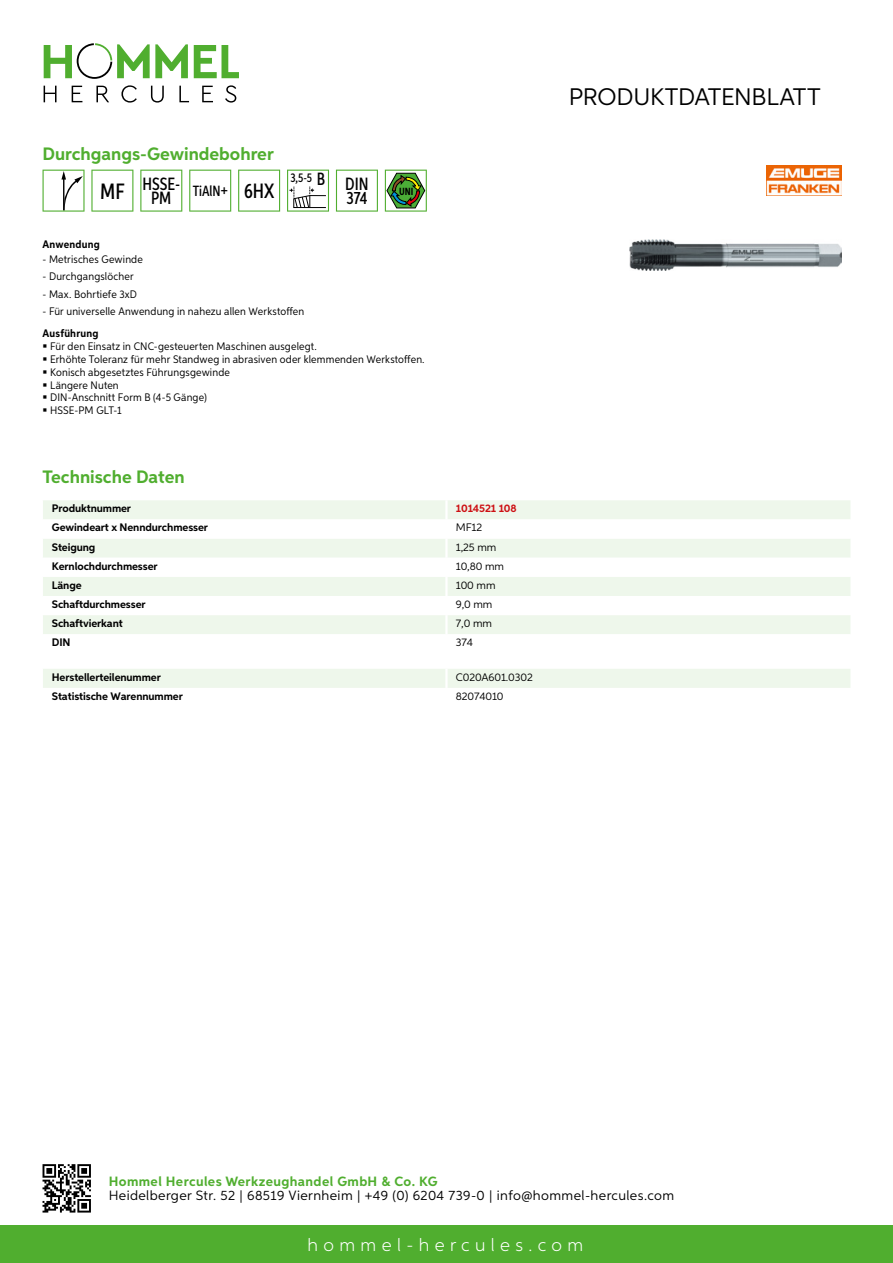
<style>
.page{position:relative;width:893px;height:1263px;background:#fff}
.page>*{position:absolute;margin:0;border:0;box-sizing:border-box;transform-origin:0 0}
.t1{font:24px "Aspira";letter-spacing:-.01em;color:#000}
.t2{font:700 18px "Aspira";color:#50ae2f}
.t3{font:300 18px "Aspira";letter-spacing:.3em;color:#fff}
.t4{font:500 17.85px/14.9px "Aspira XX Nar";color:#000}
.t5{font:500 14.85px "Aspira XX Nar";color:#000}
.t6{font:13.5px "Aspira";letter-spacing:.03em;color:#000}
.t7{font:700 13.5px "Aspira";letter-spacing:.03em;color:#50ae2f}
.t8{font:500 12.6px "Aspira XX Nar";color:#000}
.t9{font:10.95px/12.8px "Aspira Nar";letter-spacing:.015em;color:#000}
.t10{font:700 10.95px "Aspira";letter-spacing:-.01em;color:#000}
.t11{font:10.95px "Aspira";letter-spacing:-.01em;color:#000}
.t12{font:700 10.95px "Aspira Nar";letter-spacing:.02em;color:#000}
.t13{font:700 10.95px "Aspira";letter-spacing:-.01em;color:#cd1013}
.t14{font:700 10.35px "Aspira XX Nar";color:#000}
.s1{font-size:22.2px}
.s2{font-size:20.7px}
.s3{font-size:17.85px}
</style>
<div class="page">
<div style="left:0;top:1226px;width:893px;height:37px;background:#50ae2f"></div>
<svg style="left:43px;top:1164px;width:48px;height:48px"></svg>
<svg style="left:194px;top:45px;width:45px;height:33px"></svg>
<svg style="left:44px;top:43px;width:144px;height:36px"></svg>
<svg style="left:44px;top:86px;width:13px;height:16px"></svg>
<svg style="left:72px;top:86px;width:10px;height:16px"></svg>
<svg style="left:96px;top:86px;width:13px;height:16px"></svg>
<svg style="left:121px;top:85px;width:16px;height:18px"></svg>
<svg style="left:151px;top:86px;width:13px;height:17px"></svg>
<svg style="left:179px;top:86px;width:10px;height:16px"></svg>
<svg style="left:202px;top:86px;width:11px;height:16px"></svg>
<svg style="left:225px;top:85px;width:11px;height:18px"></svg>
<div style="left:43px;top:500px;width:807px;height:19px;background:#eef7eb"></div>
<svg style="left:43px;top:539px;width:807px;height:95px;fill:#eef7eb"></svg>
<hr style="left:445px;top:500px;width:3px;height:19px;background:#fff">
<hr style="left:445px;top:539px;width:3px;height:19px;background:#fff">
<hr style="left:445px;top:558px;width:3px;height:19px;background:#fff">
<hr style="left:445px;top:577px;width:3px;height:19px;background:#fff">
<hr style="left:445px;top:596px;width:3px;height:19px;background:#fff">
<hr style="left:445px;top:615px;width:3px;height:19px;background:#fff">
<div style="left:43px;top:669px;width:807px;height:19px;background:#eef7eb"></div>
<svg style="left:43px;top:170px;width:42px;height:42px"></svg>
<svg style="left:91px;top:170px;width:42px;height:42px"></svg>
<svg style="left:140px;top:170px;width:42px;height:42px"></svg>
<svg style="left:189px;top:170px;width:42px;height:42px"></svg>
<svg style="left:238px;top:170px;width:42px;height:42px"></svg>
<svg style="left:287px;top:170px;width:42px;height:42px"></svg>
<svg style="left:336px;top:170px;width:42px;height:42px"></svg>
<svg style="left:385px;top:170px;width:42px;height:42px"></svg>
<img style="left:629px;top:239px;width:213px;height:32px">
<img style="left:766px;top:166px;width:76px;height:30px">
<h2 class="t2" style="left:43px;top:142px;width:233px">Durchgangs-Gewindebohrer</h2>
<h3 class="t4" style="left:151px;top:176px;width:31px;text-indent:-51px"><span class="s1">MF</span> HSSE-<br>PM</h3>
<h3 class="t5" style="left:193px;top:182px;width:83px">TiAlN+ <span class="s2">6HX</span></h3>
<p class="t8" style="left:290px;top:169px;width:80px">3,5-5 <span class="s3">B DIN</span></p>
<h3 class="t4" style="left:346px;top:191px;width:23px">374</h3>
<p class="t14" style="left:399px;top:185px;width:16px">UNI</p>
<p class="t12" style="left:43px;top:237px;width:59px">Anwendung</p>
<p class="t9" style="left:43px;top:252px;width:102px">- Metrisches Gewinde</p>
<p class="t9" style="left:43px;top:270px;width:93px">- Durchgangslöcher</p>
<p class="t9" style="left:43px;top:287px;width:96px">- Max. Bohrtiefe 3xD</p>
<p class="t9" style="left:43px;top:305px;width:263px">- Für universelle Anwendung in nahezu allen Werkstoffen</p>
<p class="t12" style="left:43px;top:327px;width:58px">Ausführung</p>
<p class="t9" style="left:50px;top:340px;width:376px">Für den Einsatz in CNC-gesteuerten Maschinen ausgelegt.<br>Erhöhte Toleranz für mehr Standweg in abrasiven oder klemmenden Werkstoffen.<br>Konisch abgesetztes Führungsgewinde<br>Längere Nuten<br>DIN-Anschnitt Form B (4-5 Gänge)<br>HSSE-PM GLT-1</p>
<h2 class="t2" style="left:43px;top:466px;width:144px">Technische Daten</h2>
<p class="t10" style="left:52px;top:502px;width:81px">Produktnummer</p>
<p class="t13" style="left:456px;top:502px;width:62px">1014521 108</p>
<p class="t10" style="left:52px;top:521px;width:158px">Gewindeart x Nenndurchmesser</p>
<p class="t11" style="left:456px;top:521px;width:28px">MF12</p>
<p class="t10" style="left:52px;top:540px;width:45px">Steigung</p>
<p class="t11" style="left:456px;top:540px;width:42px">1,25 mm</p>
<p class="t10" style="left:52px;top:559px;width:107px">Kernlochdurchmesser</p>
<p class="t11" style="left:456px;top:559px;width:50px">10,80 mm</p>
<p class="t10" style="left:52px;top:578px;width:31px">Länge</p>
<p class="t11" style="left:456px;top:578px;width:41px">100 mm</p>
<p class="t10" style="left:52px;top:597px;width:95px">Schaftdurchmesser</p>
<p class="t11" style="left:456px;top:597px;width:38px">9,0 mm</p>
<p class="t10" style="left:52px;top:616px;width:72px">Schaftvierkant</p>
<p class="t11" style="left:456px;top:617px;width:38px">7,0 mm</p>
<p class="t10" style="left:52px;top:636px;width:20px">DIN</p>
<p class="t11" style="left:456px;top:636px;width:19px">374</p>
<p class="t10" style="left:52px;top:670px;width:111px">Herstellerteilenummer</p>
<p class="t11" style="left:456px;top:670px;width:78px">C020A601.0302</p>
<p class="t10" style="left:52px;top:689px;width:132px">Statistische Warennummer</p>
<p class="t11" style="left:456px;top:689px;width:49px">82074010</p>
<h1 class="t1" style="left:569px;top:82px;width:253px">Produktdatenblatt</h1>
<p class="t7" style="left:109px;top:1172px;width:330px">Hommel Hercules Werkzeughandel GmbH &amp; Co. KG</p>
<p class="t6" style="left:109px;top:1187px;width:567px">Heidelberger Str. 52 | 68519 Viernheim | +49 (0) 6204 739-0 | info@hommel-hercules.com</p>
<h2 class="t3" style="left:307px;top:1234px;width:277px">hommel-hercules.com</h2>
</div>
